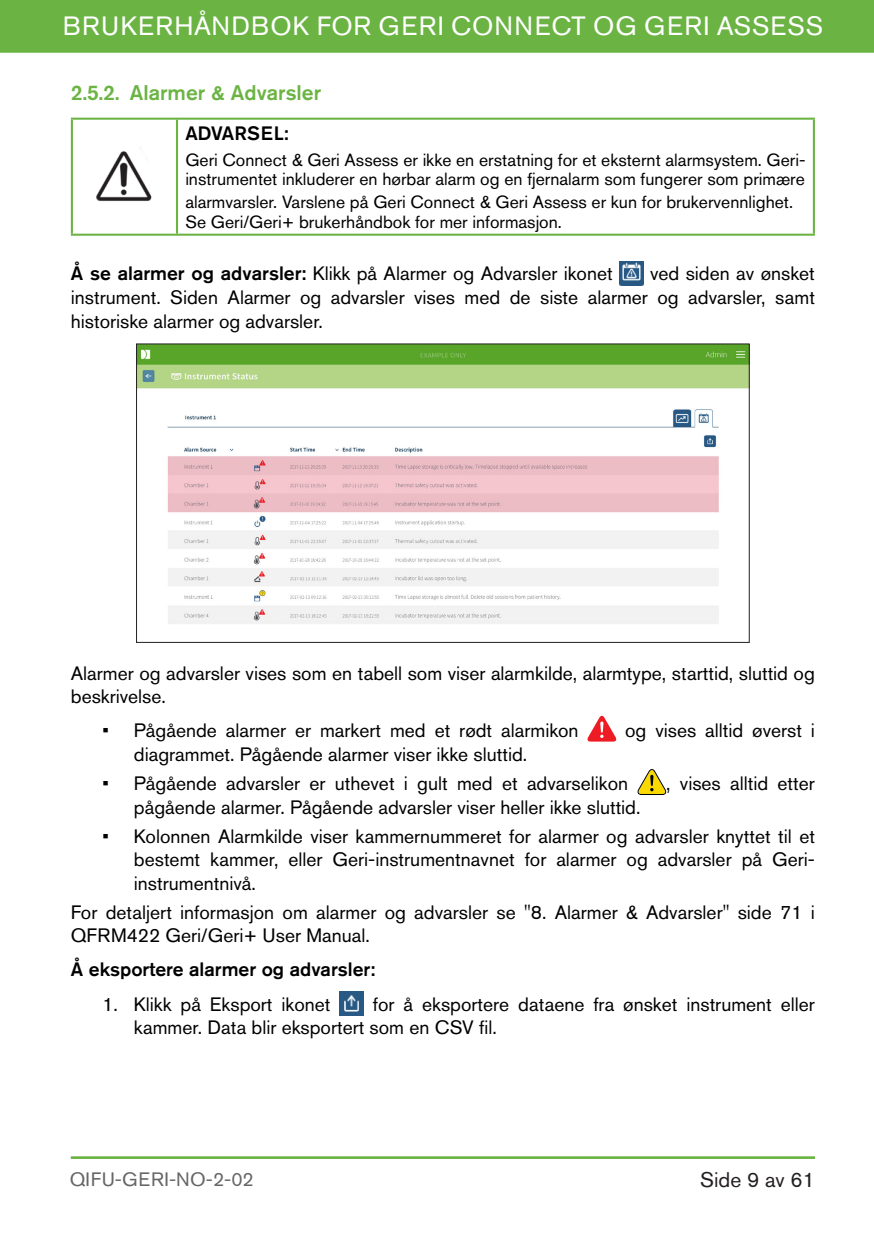
<style>
.page{position:relative;width:874px;height:1241px;background:#fff}
.page>*{position:absolute;margin:0;border:0;box-sizing:border-box;transform-origin:0 0}
.t1{font:26.25px "Akzidenz Grotesk Std";letter-spacing:.035em;color:#fff}
.t2{font:500 21px "Akzidenz Grotesk Std";color:#6bb444}
.t3{font:21px "Akzidenz Grotesk Std";color:#231f20}
.t4{font:19.25px/23.6px "Akzidenz Grotesk Std";color:#000}
.WARNING_TABLE_BOLD{font:500 19.25px "Akzidenz Grotesk Std";color:#000}
.t5{font:19.25px "Akzidenz Grotesk Std";letter-spacing:.03em;color:#666}
.TABLE_TEXT{font:17.5px/19.2px "Akzidenz Grotesk Std";color:#000}
.s1{font-weight:500}
</style>
<div class="page">
<div style="left:0;top:0;width:873px;height:53px;background:#6bb444"></div>
<hr style="left:71px;top:1156px;width:743px;height:1px;background:#6bb444">
<hr style="left:71px;top:1157px;width:743px;height:1px;background:#6bb444">
<hr style="left:71px;top:118px;width:106px;height:2px;background:#6bb444">
<hr style="left:71px;top:120px;width:2px;height:113px;background:#6bb444">
<hr style="left:177px;top:118px;width:637px;height:2px;background:#6bb444">
<hr style="left:812px;top:120px;width:2px;height:113px;background:#6bb444">
<hr style="left:71px;top:233px;width:106px;height:3px;background:#6bb444">
<hr style="left:177px;top:233px;width:637px;height:3px;background:#6bb444">
<hr style="left:176px;top:120px;width:2px;height:113px;background:#6bb444">
<img style="left:96px;top:151px;width:56px;height:50px">
<img style="left:619px;top:261px;width:24px;height:24px">
<img style="left:138px;top:345px;width:609px;height:279px">
<svg style="left:587px;top:715px;width:29px;height:26px"></svg>
<svg style="left:637px;top:769px;width:29px;height:25px"></svg>
<img style="left:339px;top:991px;width:25px;height:24px">
<h1 class="t1" style="left:63px;top:11px;width:761px">BRUKERHÅNDBOK FOR GERI CONNECT OG GERI ASSESS</h1>
<p class="t2" style="left:71px;top:80px;width:252px">2.5.2. Alarmer &amp; Advarsler</p>
<p class="WARNING_TABLE_BOLD" style="left:185px;top:121px;width:105px">ADVARSEL:</p>
<p class="TABLE_TEXT" style="left:185px;top:150px;width:621px">Geri Connect &amp; Geri Assess er ikke en erstatning for et eksternt alarmsystem. Geri&shy;instrumentet inkluderer en hørbar alarm og en fjernalarm som fungerer som primære</p>
<p class="TABLE_TEXT" style="left:185px;top:192px;width:609px">alarmvarsler. Varslene på Geri Connect &amp; Geri Assess er kun for brukervennlighet.<br>Se Geri/Geri+ brukerhåndbok for mer informasjon.</p>
<p class="t4" style="left:71px;top:262px;width:543px"><span class="s1">Å se alarmer og advarsler:</span> Klikk på Alarmer og Advarsler ikonet</p>
<p class="t4" style="left:71px;top:262px;width:745px;text-align:justify;text-indent:579px">ved siden av ønsket instrument. Siden Alarmer og advarsler vises med de siste alarmer og advarsler, samt historiske alarmer og advarsler.</p>
<p class="t4" style="left:71px;top:661px;width:745px">Alarmer og advarsler vises som en tabell som viser alarmkilde, alarmtype, starttid, sluttid og beskrivelse.</p>
<p class="t4" style="left:102px;top:718px;width:477px">• Pågående alarmer er markert med et rødt alarmikon</p>
<p class="t4" style="left:625px;top:718px;width:191px">og vises alltid øverst i</p>
<p class="t4" style="left:134px;top:742px;width:395px">diagrammet. Pågående alarmer viser ikke sluttid.</p>
<p class="t4" style="left:102px;top:771px;width:527px">• Pågående advarsler er uthevet i gult med et advarselikon</p>
<p class="t4" style="left:666px;top:771px;width:150px">, vises alltid etter</p>
<p class="t4" style="left:134px;top:794px;width:508px">pågående alarmer. Pågående advarsler viser heller ikke sluttid.</p>
<p class="t4" style="left:134px;top:823px;width:682px;text-align:justify;text-indent:-32px">• Kolonnen Alarmkilde viser kammernummeret for alarmer og advarsler knyttet til et bestemt kammer, eller Geri-instrumentnavnet for alarmer og advarsler på Geri&shy;instrumentnivå.</p>
<p class="t4" style="left:71px;top:899px;width:745px">For detaljert informasjon om alarmer og advarsler se "8. Alarmer &amp; Advarsler" side 71 i<br>QFRM422 Geri/Geri+ User Manual.</p>
<p class="WARNING_TABLE_BOLD" style="left:71px;top:957px;width:306px">Å eksportere alarmer og advarsler:</p>
<p class="t4" style="left:102px;top:991px;width:229px">1. Klikk på Eksport ikonet</p>
<p class="t4" style="left:134px;top:991px;width:682px;text-indent:239px">for å eksportere dataene fra ønsket instrument eller kammer. Data blir eksportert som en CSV fil.</p>
<p class="t5" style="left:70px;top:1167px;width:185px">QIFU-GERI-NO-2-02</p>
<p class="t3" style="left:699px;top:1167px;width:116px">Side 9 av 61</p>
</div>
